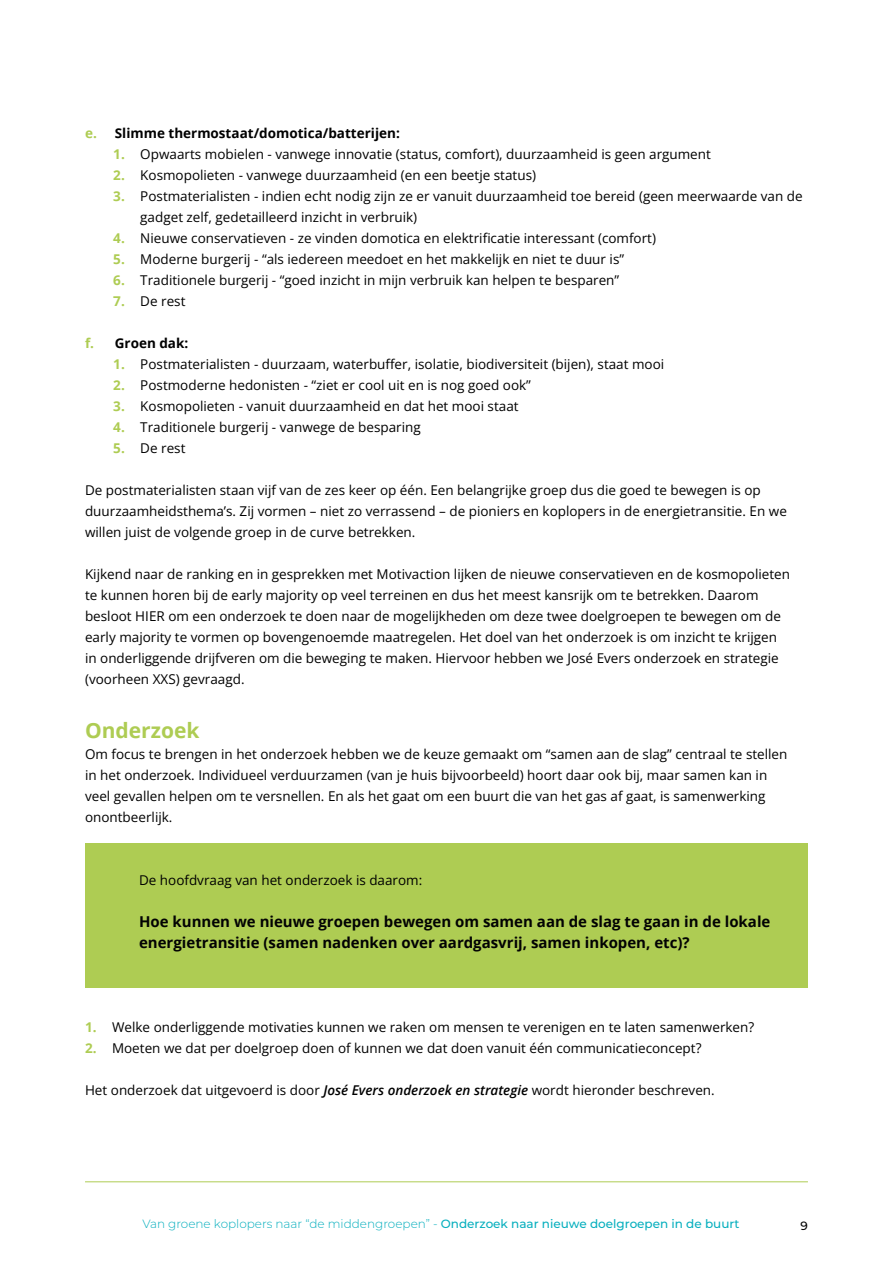
<style>
.page{position:relative;width:893px;height:1263px;background:#fff}
.page>*{position:absolute;margin:0;border:0;box-sizing:border-box;transform-origin:0 0}
.Paragraaf_groen{font:700 21px "Open Sans";color:#aecc53}
._1e_niveau_begrippen{font:700 15px/21px "Open Sans";color:#020203}
.t1{font:13.5px/21px "Open Sans";color:#000}
.t2{font:700 13.5px "Open Sans";color:#000}
.t3{font:300 12px "Montserrat";color:#07afbe}
.t4{font:500 12px "Montserrat";color:#000}
.s1{color:#aecc53}
.s2{font-weight:700;color:#aecc53}
.s3{font-weight:600;font-style:italic}
.s4{font-weight:500}
</style>
<div class="page">
<hr style="left:85px;top:1181px;width:723px;height:1px;background:#aecc53">
<div style="left:85px;top:843px;width:723px;height:145px;background:#aecc53"></div>
<p class="t2" style="left:85px;top:123px;width:316px"><span class="s1">e.</span> Slimme thermostaat/domotica/batterijen:</p>
<p class="t1" style="left:113px;top:143px;width:599px"><span class="s2">1.</span> Opwaarts mobielen - vanwege innovatie (status, comfort), duurzaamheid is geen argument</p>
<p class="t1" style="left:113px;top:164px;width:424px"><span class="s2">2.</span> Kosmopolieten - vanwege duurzaamheid (en een beetje status)</p>
<p class="t1" style="left:140px;top:185px;width:664px;text-indent:-27px"><span class="s2">3.</span> Postmaterialisten - indien echt nodig zijn ze er vanuit duurzaamheid toe bereid (geen meerwaarde van de gadget zelf, gedetailleerd inzicht in verbruik)</p>
<p class="t1" style="left:113px;top:227px;width:544px"><span class="s2">4.</span> Nieuwe conservatieven - ze vinden domotica en elektrificatie interessant (comfort)</p>
<p class="t1" style="left:113px;top:248px;width:512px"><span class="s2">5.</span> Moderne burgerij - “als iedereen meedoet en het makkelijk en niet te duur is”</p>
<p class="t1" style="left:113px;top:269px;width:507px"><span class="s2">6.</span> Traditionele burgerij - “goed inzicht in mijn verbruik kan helpen te besparen”</p>
<p class="t1" style="left:113px;top:290px;width:74px"><span class="s2">7.</span> De rest</p>
<p class="t2" style="left:85px;top:333px;width:105px"><span class="s1">f.</span> Groen dak:</p>
<p class="t1" style="left:113px;top:353px;width:552px"><span class="s2">1.</span> Postmaterialisten - duurzaam, waterbuffer, isolatie, biodiversiteit (bijen), staat mooi</p>
<p class="t1" style="left:113px;top:374px;width:419px"><span class="s2">2.</span> Postmoderne hedonisten - “ziet er cool uit en is nog goed ook”</p>
<p class="t1" style="left:113px;top:395px;width:407px"><span class="s2">3.</span> Kosmopolieten - vanuit duurzaamheid en dat het mooi staat</p>
<p class="t1" style="left:113px;top:416px;width:309px"><span class="s2">4.</span> Traditionele burgerij - vanwege de besparing</p>
<p class="t1" style="left:113px;top:437px;width:74px"><span class="s2">5.</span> De rest</p>
<p class="t1" style="left:85px;top:479px;width:703px">De postmaterialisten staan vijf van de zes keer op één. Een belangrijke groep dus die goed te bewegen is op duurzaamheidsthema’s. Zij vormen – niet zo verrassend – de pioniers en koplopers in de energietransitie. En we willen juist de volgende groep in de curve betrekken.</p>
<p class="t1" style="left:85px;top:563px;width:706px">Kijkend naar de ranking en in gesprekken met Motivaction lijken de nieuwe conservatieven en de kosmopolieten te kunnen horen bij de early majority op veel terreinen en dus het meest kansrijk om te betrekken. Daarom besloot HIER om een onderzoek te doen naar de mogelijkheden om deze twee doelgroepen te bewegen om de early majority te vormen op bovengenoemde maatregelen. Het doel van het onderzoek is om inzicht te krijgen in onderliggende drijfveren om die beweging te maken. Hiervoor hebben we José Evers onderzoek en strategie (voorheen XXS) gevraagd.</p>
<p class="Paragraaf_groen" style="left:85px;top:715px;width:116px">Onderzoek</p>
<p class="t1" style="left:85px;top:743px;width:704px">Om focus te brengen in het onderzoek hebben we de keuze gemaakt om “samen aan de slag” centraal te stellen in het onderzoek. Individueel verduurzamen (van je huis bijvoorbeeld) hoort daar ook bij, maar samen kan in veel gevallen helpen om te versnellen. En als het gaat om een buurt die van het gas af gaat, is samenwerking onontbeerlijk.</p>
<p class="t1" style="left:139px;top:869px;width:285px">De hoofdvraag van het onderzoek is daarom:</p>
<p class="_1e_niveau_begrippen" style="left:139px;top:911px;width:633px">Hoe kunnen we nieuwe groepen bewegen om samen aan de slag te gaan in de lokale energietransitie (samen nadenken over aardgasvrij, samen inkopen, etc)?</p>
<p class="t1" style="left:85px;top:1016px;width:671px"><span class="s2">1.</span> Welke onderliggende motivaties kunnen we raken om mensen te verenigen en te laten samenwerken?</p>
<p class="t1" style="left:85px;top:1037px;width:618px"><span class="s2">2.</span> Moeten we dat per doelgroep doen of kunnen we dat doen vanuit één communicatieconcept?</p>
<p class="t1" style="left:85px;top:1079px;width:631px">Het onderzoek dat uitgevoerd is door <span class="s3">José Evers onderzoek en strategie</span> wordt hieronder beschreven.</p>
<p class="t3" style="left:142px;top:1215px;width:599px">Van groene koplopers naar “de middengroepen” - <span class="s4">Onderzoek naar nieuwe doelgroepen in de buurt</span></p>
<p class="t4" style="left:800px;top:1217px;width:9px">9</p>
</div>
